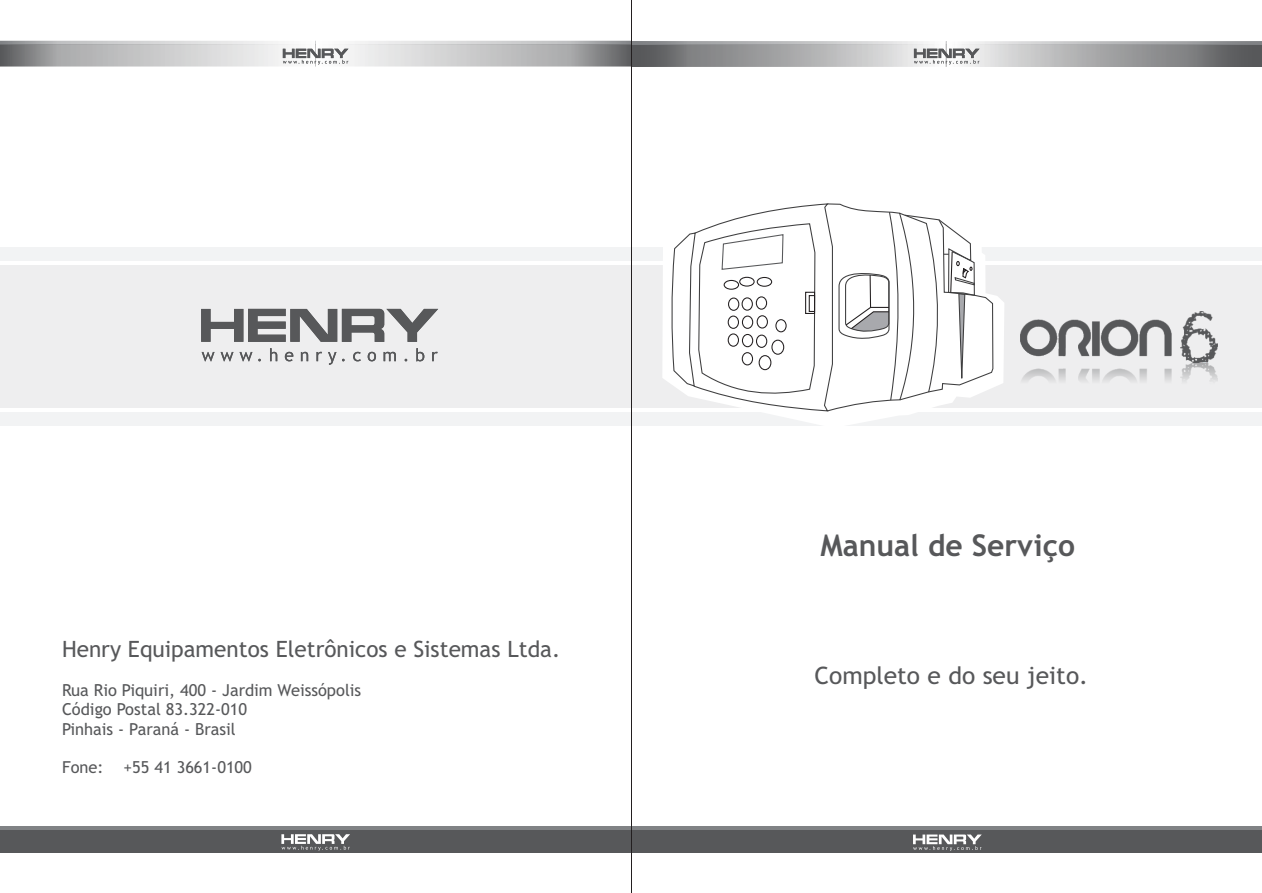
<style>
.page{position:relative;width:1262px;height:893px;background:#fff}
.page>*{position:absolute;margin:0;border:0;box-sizing:border-box;transform-origin:0 0}
.t1{font:700 30px "Trebuchet MS";color:#57585a}
.t2{font:24px "Trebuchet MS";color:#57585a}
.t3{font:22.5px "Trebuchet MS";color:#57585a}
.t4{font:16.5px/19.2px "Trebuchet MS";color:#57585a}
</style>
<div class="page">
<div style="left:0;top:829px;width:1261px;height:23px;background:#57585a"></div>
<hr style="left:0;top:826px;width:1261px;height:3px;background:#808285">
<svg style="left:281px;top:834px;width:69px;height:16px"></svg>
<div style="left:0;top:247px;width:1261px;height:179px;background:#f2f3f4"></div>
<div style="left:0;top:261px;width:1261px;height:151px;background:#fff"></div>
<div style="left:0;top:265px;width:1261px;height:143px;background:#eeeeef"></div>
<svg style="left:202px;top:348px;width:236px;height:17px"></svg>
<svg style="left:201px;top:309px;width:237px;height:33px"></svg>
<svg style="left:913px;top:834px;width:68px;height:17px"></svg>
<img style="left:1020px;top:311px;width:197px;height:71px">
<hr style="left:631px;top:0;width:1px;height:893px;background:#231f20">
<svg style="left:0;top:40px;width:1262px;height:27px;background:#b6b7b8"></svg>
<svg style="left:662px;top:247px;width:342px;height:179px"></svg>
<svg style="left:671px;top:203px;width:323px;height:209px"></svg>
<div style="left:808px;top:295px;width:7px;height:17px;border:1px solid #231f20"></div>
<h3 class="t3" style="left:62px;top:640px;width:500px">Henry Equipamentos Eletrônicos e Sistemas Ltda.</h3>
<p class="t4" style="left:62px;top:682px;width:301px">Rua Rio Piquiri, 400 - Jardim Weissópolis<br>Código Postal 83.322-010<br>Pinhais - Paraná - Brasil</p>
<p class="t4" style="left:62px;top:758px;width:191px">Fone: +55 41 3661-0100</p>
<h1 class="t1" style="left:820px;top:534px;width:256px">Manual de Serviço</h1>
<h2 class="t2" style="left:814px;top:666px;width:275px">Completo e do seu jeito.</h2>
</div>
